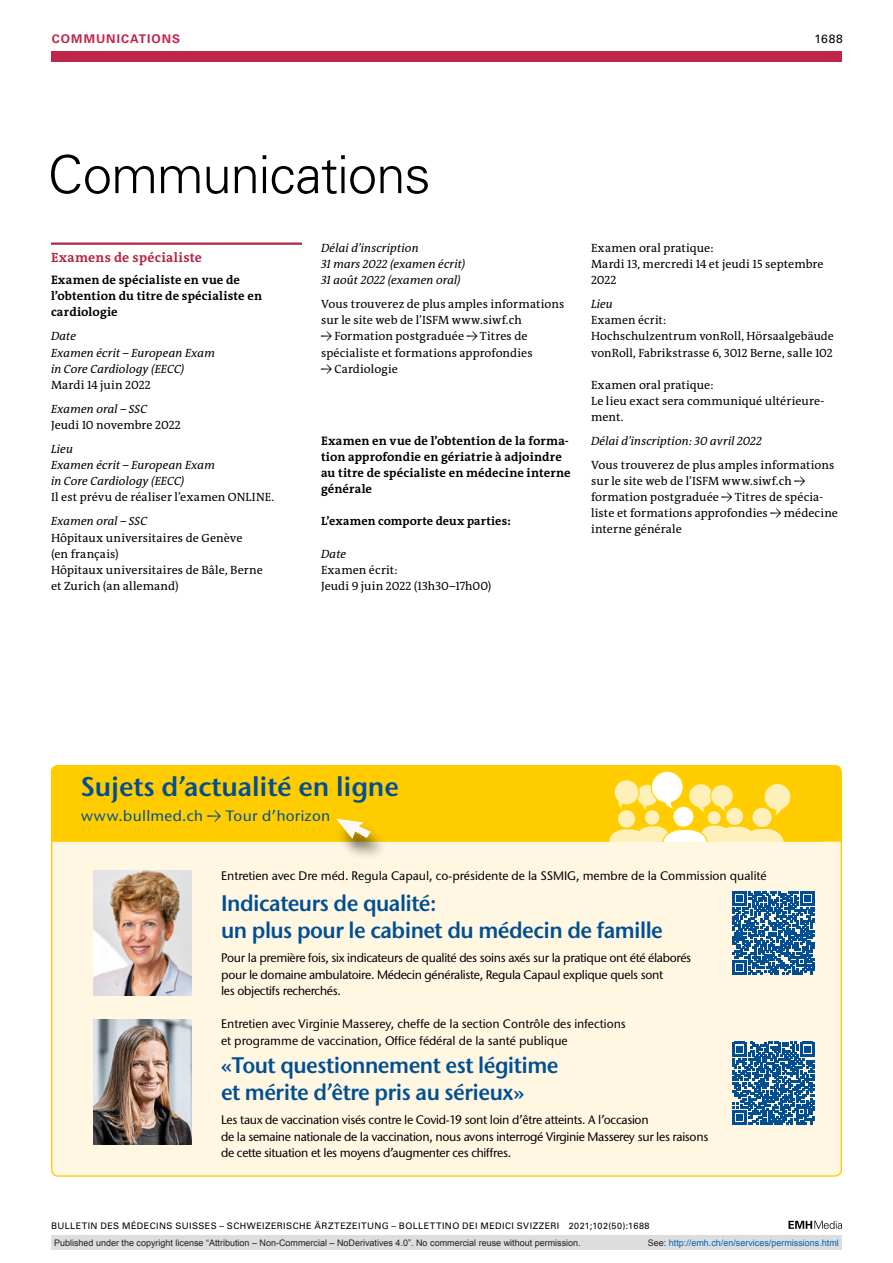
<style>
.page{position:relative;width:893px;height:1263px;background:#fff}
.page>*{position:absolute;margin:0;border:0;box-sizing:border-box;transform-origin:0 0}
.t1{font:300 52.5px "Univers LT Std";letter-spacing:-.02em;color:#000}
.t2{font:600 27px "Stone Sans ITC Std";letter-spacing:-.005em;color:#004f93}
.t3{font:600 22.5px/27px "Stone Sans ITC Std";letter-spacing:-.025em;color:#004f93;scale:.95 1}
.t4{font:500 15px "Stone Sans ITC Std";letter-spacing:.02em;color:#004f93}
.t5{font:700 13.5px "The Antiqua B W7";letter-spacing:.02em;color:#b12545}
.t6{font:500 12.3px/16.5px "Stone Sans ITC Std";letter-spacing:-.025em;color:#000}
.t7{font:500 12.3px/16.5px "Stone Sans ITC Std";color:#000}
.t8{font:700 12.3px/16px "The Antiqua B W7";letter-spacing:.015em;color:#000}
.t9{font:12px/16px "The Antiqua B W5 Plain";letter-spacing:.005em;color:#000}
.t10{font:italic 12px/16px "The Antiqua B W5 Plain";letter-spacing:.005em;color:#000}
.t11{font:700 12px "The Antiqua B W7";letter-spacing:.01em;color:#000}
.t12{font:700 12px "Univers LT Std";letter-spacing:.085em;color:#bf264a}
.t13{font:12px "Univers LT Std";color:#000}
.t14{font:9px "Arial";color:#231f20}
.t15{font:9px "Univers LT Std";letter-spacing:.05em;color:#000}
.t16{font:9px "Arial";color:#0066b3}
.s1{font-family:"The Antiqua B W5 Plain";font-weight:400}
.s2{color:#231f20}
</style>
<div class="page">
<svg style="left:788px;top:1221px;width:54px;height:8px"></svg>
<div style="left:51px;top:51px;width:791px;height:11px;background:#bf264a"></div>
<hr style="left:51px;top:242px;width:251px;height:3px;background:#b12545">
<div style="left:52px;top:766px;width:789px;height:410px;background:#fff7e2;border-radius:6px"></div>
<div style="left:52px;top:765px;width:789px;height:76px;background:#fc0"></div>
<svg style="left:761px;top:780px;width:33px;height:38px"></svg>
<svg style="left:612px;top:768px;width:124px;height:47px;background:#ffdd56"></svg>
<div style="left:708px;top:811px;width:13px;height:13px;background:#fff0b9;border-radius:50%"></div>
<div style="left:726px;top:808px;width:17px;height:17px;background:#fff0b9;border-radius:50%"></div>
<div style="left:645px;top:810px;width:14px;height:15px;background:#fff0b9;border-radius:50%"></div>
<div style="left:618px;top:810px;width:17px;height:17px;background:#fff0b9;border-radius:50%"></div>
<div style="left:673px;top:806px;width:21px;height:21px;background:#fff;border-radius:50%"></div>
<div style="left:672px;top:805px;width:23px;height:23px;border:1px solid #ffd400;border-radius:50%"></div>
<svg style="left:609px;top:826px;width:175px;height:15px;background:#ffe997"></svg>
<div style="left:752px;top:808px;width:20px;height:19px;background:#fff0b9;border-radius:50%"></div>
<div style="left:333px;top:821px;width:55px;height:41px;background:#000;opacity:.6"></div>
<svg style="left:336px;top:818px;width:36px;height:22px"></svg>
<svg style="left:732px;top:892px;width:83px;height:82px"></svg>
<svg style="left:732px;top:1042px;width:83px;height:82px"></svg>
<img style="left:94px;top:871px;width:97px;height:124px">
<img style="left:94px;top:1019px;width:97px;height:125px">
<div style="left:51px;top:1235px;width:791px;height:15px;background:#dcdddf"></div>
<p class="t12" style="left:52px;top:31px;width:130px">COMMUNICATIONS</p>
<p class="t13" style="left:815px;top:31px;width:30px">1688</p>
<h1 class="t1" style="left:48px;top:143px;width:384px">Communications</h1>
<p class="t5" style="left:51px;top:249px;width:153px">Examens de spécialiste</p>
<p class="t8" style="left:51px;top:272px;width:213px">Examen de spécialiste en vue de l’obtention du titre de spécialiste en cardiologie</p>
<p class="t10" style="left:51px;top:328px;width:165px">Date<br>Examen écrit – European Exam in Core Cardiology (EECC)</p>
<p class="t9" style="left:51px;top:377px;width:101px">Mardi 14 juin 2022</p>
<p class="t10" style="left:51px;top:401px;width:98px">Examen oral – SSC</p>
<p class="t9" style="left:51px;top:417px;width:131px">Jeudi 10 novembre 2022</p>
<p class="t10" style="left:51px;top:441px;width:165px">Lieu<br>Examen écrit – European Exam in Core Cardiology (EECC)</p>
<p class="t9" style="left:51px;top:489px;width:225px">Il est prévu de réaliser l’examen ONLINE.</p>
<p class="t10" style="left:51px;top:513px;width:98px">Examen oral – SSC</p>
<p class="t9" style="left:51px;top:529px;width:213px">Hôpitaux universitaires de Genève<br>(en français)<br>Hôpitaux universitaires de Bâle, Berne et Zurich (an allemand)</p>
<p class="t10" style="left:321px;top:240px;width:146px">Délai d’inscription<br>31 mars 2022 (examen écrit)<br>31 août 2022 (examen oral)</p>
<p class="t9" style="left:321px;top:296px;width:245px">Vous trouverez de plus amples informations sur le site web de l’ISFM www.siwf.ch</p>
<p class="t9" style="left:321px;top:328px;width:213px">→ Formation postgraduée → Titres de spécialiste et formations approfondies</p>
<p class="t9" style="left:321px;top:361px;width:78px">→ Cardiologie</p>
<p class="t8" style="left:321px;top:433px;width:251px">Examen en vue de l’obtention de la forma&shy;tion approfondie en gériatrie à adjoindre au titre de spécialiste en médecine interne générale</p>
<p class="t11" style="left:321px;top:514px;width:191px">L’examen comporte deux parties:</p>
<p class="t10" style="left:321px;top:546px;width:27px">Date</p>
<p class="t9" style="left:321px;top:562px;width:172px">Examen écrit:<br>Jeudi 9 juin 2022 (13h30–17h00)</p>
<p class="t9" style="left:591px;top:240px;width:234px">Examen oral pratique:<br>Mardi 13, mercredi 14 et jeudi 15 septembre<br>2022</p>
<p class="t10" style="left:591px;top:296px;width:23px">Lieu</p>
<p class="t9" style="left:591px;top:312px;width:244px">Examen écrit:<br>Hochschulzentrum vonRoll, Hörsaalgebäude vonRoll, Fabrikstrasse 6, 3012 Berne, salle 102</p>
<p class="t9" style="left:591px;top:377px;width:235px">Examen oral pratique:<br>Le lieu exact sera communiqué ultérieure&shy;ment.</p>
<p class="t10" style="left:591px;top:433px;width:172px">Délai d’inscription: 30 avril 2022</p>
<p class="t9" style="left:591px;top:457px;width:248px">Vous trouverez de plus amples informations sur le site web de l’ISFM www.siwf.ch → formation postgraduée → Titres de spécia&shy;liste et formations approfondies → médecine interne générale</p>
<h2 class="t2" style="left:81px;top:770px;width:320px">Sujets d’actualité en ligne</h2>
<p class="t4" style="left:81px;top:806px;width:251px">www.bullmed.ch <span class="s1">→</span> Tour d’horizon</p>
<p class="t7" style="left:221px;top:867px;width:547px">Entretien avec Dre méd. Regula Capaul, co-présidente de la SSMIG, membre de la Commission qualité</p>
<h3 class="t3" style="left:221px;top:889px;width:467px">Indicateurs de qualité:<br>un plus pour le cabinet du médecin de famille</h3>
<p class="t6" style="left:221px;top:949px;width:472px">Pour la première fois, six indicateurs de qualité des soins axés sur la pratique ont été élaborés pour le domaine ambulatoire. Médecin généraliste, Regula Capaul explique quels sont<br>les objectifs recherchés.</p>
<p class="t7" style="left:221px;top:1016px;width:406px">Entretien avec Virginie Masserey, cheffe de la section Contrôle des infections et programme de vaccination, Office fédéral de la santé publique</p>
<h3 class="t3" style="left:221px;top:1052px;width:357px">«Tout questionnement est légitime et mérite d’être pris au sérieux»</h3>
<p class="t6" style="left:221px;top:1111px;width:489px">Les taux de vaccination visés contre le Covid-19 sont loin d’être atteints. A l’occasion<br>de la semaine nationale de la vaccination, nous avons interrogé Virginie Masserey sur les raisons de cette situation et les moyens d’augmenter ces chiffres.</p>
<p class="t15" style="left:51px;top:1220px;width:600px">BULLETIN DES MÉDECINS SUISSES – SCHWEIZERISCHE ÄRZTEZEITUNG – BOLLETTINO DEI MEDICI SVIZZERI 2021;102(50):1688</p>
<p class="t14" style="left:54px;top:1237px;width:528px">Published under the copyright license “Attribution – Non-Commercial – NoDerivatives 4.0”. No commercial reuse without permission.</p>
<p class="t16" style="left:648px;top:1237px;width:193px"><span class="s2">See:</span> http://emh.ch/en/services/permissions.html</p>
</div>
